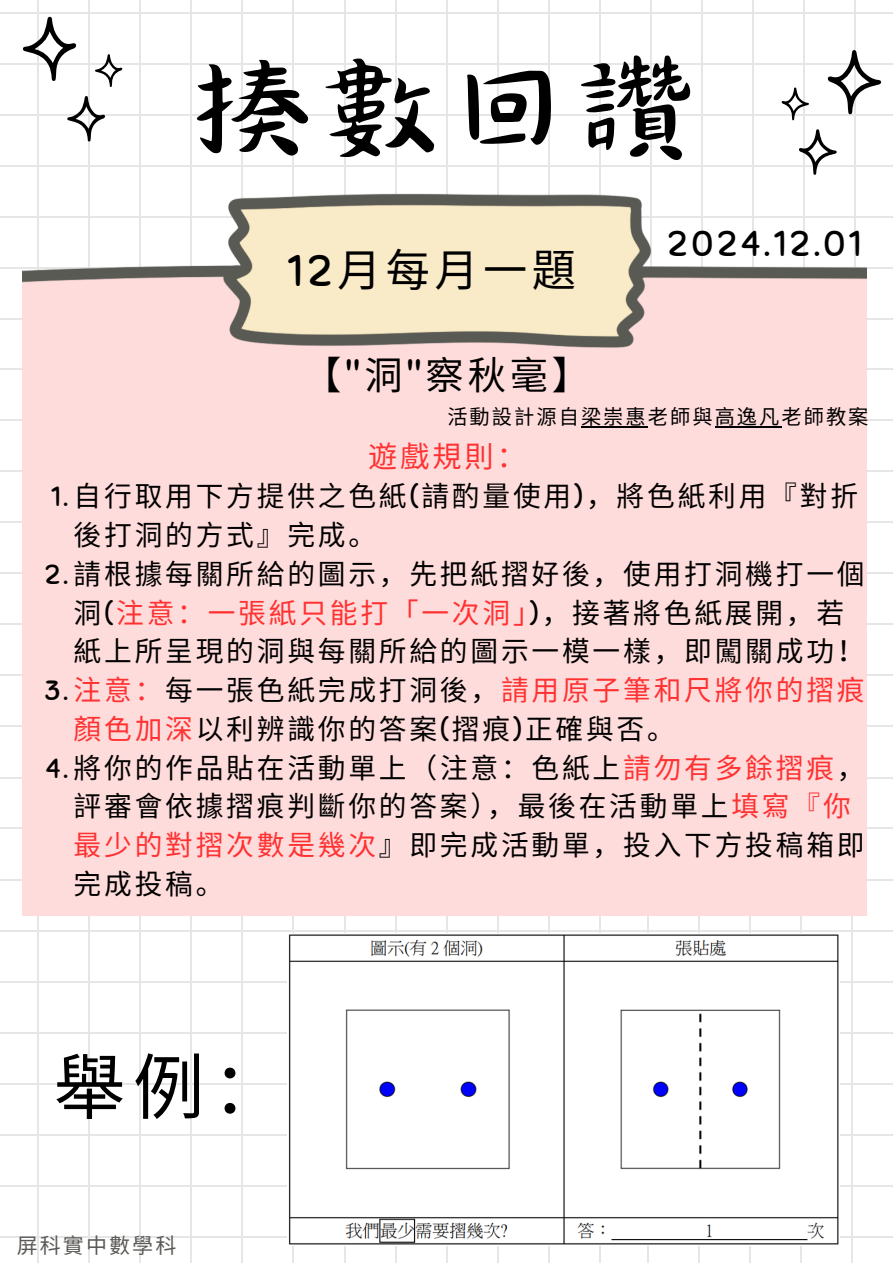
<style>
.page{position:relative;width:893px;height:1263px;background:#fff}
.page>*{position:absolute;margin:0;border:0;box-sizing:border-box;transform-origin:0 0}
.t1{font:141.52px "Canva Wander World CN";color:#000}
.t2{font:72px "Noto Sans CJ Ksc";color:#000}
.t3{font:44.25px "Noto Sans CJ Ksc";color:#000}
.t4{font:38.25px "Noto Sans CJ Ksc";color:#000}
.t5{font:36px "Sniglet";letter-spacing:.1em;color:#000}
.t6{font:29.25px "Noto Sans CJ Ksc";color:#ff3131}
.t7{font:27.75px/38.8px "Noto Sans CJ Ksc";letter-spacing:.1em;color:#000}
.t8{font:21px "Noto Sans CJ Ksc";letter-spacing:.1em;color:#5b5955}
.t9{font:20.25px "Noto Sans CJ Ksc";letter-spacing:.1em;color:#000}
.s1{font-family:"Sniglet"}
.s2{color:#ff3131}
</style>
<div class="page">
<hr style="left:599px;top:0;width:1px;height:344px;background:#e6e6e6">
<hr style="left:548px;top:0;width:1px;height:344px;background:#e6e6e6">
<hr style="left:497px;top:0;width:1px;height:344px;background:#e6e6e6">
<hr style="left:446px;top:0;width:1px;height:344px;background:#e6e6e6">
<hr style="left:395px;top:0;width:1px;height:344px;background:#e6e6e6">
<hr style="left:344px;top:0;width:1px;height:344px;background:#e6e6e6">
<hr style="left:293px;top:0;width:1px;height:344px;background:#e6e6e6">
<hr style="left:268px;top:165px;width:357px;height:1px;background:#e6e6e6">
<hr style="left:268px;top:114px;width:357px;height:1px;background:#e6e6e6">
<hr style="left:268px;top:63px;width:357px;height:1px;background:#e6e6e6">
<hr style="left:268px;top:12px;width:357px;height:1px;background:#e6e6e6">
<hr style="left:854px;top:0;width:1px;height:344px;background:#e6e6e6">
<hr style="left:803px;top:0;width:1px;height:344px;background:#e6e6e6">
<hr style="left:752px;top:0;width:1px;height:344px;background:#e6e6e6">
<hr style="left:701px;top:0;width:1px;height:344px;background:#e6e6e6">
<hr style="left:650px;top:0;width:1px;height:344px;background:#e6e6e6">
<hr style="left:625px;top:318px;width:268px;height:1px;background:#e6e6e6">
<hr style="left:625px;top:267px;width:268px;height:1px;background:#e6e6e6">
<hr style="left:625px;top:216px;width:268px;height:1px;background:#e6e6e6">
<hr style="left:625px;top:165px;width:268px;height:1px;background:#e6e6e6">
<hr style="left:625px;top:114px;width:268px;height:1px;background:#e6e6e6">
<hr style="left:625px;top:63px;width:268px;height:1px;background:#e6e6e6">
<hr style="left:625px;top:12px;width:268px;height:1px;background:#e6e6e6">
<hr style="left:242px;top:0;width:1px;height:344px;background:#e6e6e6">
<hr style="left:191px;top:0;width:1px;height:344px;background:#e6e6e6">
<hr style="left:140px;top:0;width:1px;height:344px;background:#e6e6e6">
<hr style="left:89px;top:0;width:1px;height:344px;background:#e6e6e6">
<hr style="left:38px;top:0;width:1px;height:344px;background:#e6e6e6">
<hr style="left:0;top:318px;width:268px;height:1px;background:#e6e6e6">
<hr style="left:0;top:267px;width:268px;height:1px;background:#e6e6e6">
<hr style="left:0;top:216px;width:268px;height:1px;background:#e6e6e6">
<hr style="left:0;top:165px;width:268px;height:1px;background:#e6e6e6">
<hr style="left:0;top:114px;width:268px;height:1px;background:#e6e6e6">
<hr style="left:0;top:63px;width:268px;height:1px;background:#e6e6e6">
<hr style="left:0;top:12px;width:268px;height:1px;background:#e6e6e6">
<hr style="left:599px;top:1058px;width:1px;height:205px;background:#e6e6e6">
<hr style="left:548px;top:1058px;width:1px;height:205px;background:#e6e6e6">
<hr style="left:497px;top:1058px;width:1px;height:205px;background:#e6e6e6">
<hr style="left:446px;top:1058px;width:1px;height:205px;background:#e6e6e6">
<hr style="left:395px;top:1058px;width:1px;height:205px;background:#e6e6e6">
<hr style="left:344px;top:1058px;width:1px;height:205px;background:#e6e6e6">
<hr style="left:293px;top:1058px;width:1px;height:205px;background:#e6e6e6">
<hr style="left:268px;top:1236px;width:357px;height:1px;background:#e6e6e6">
<hr style="left:268px;top:1185px;width:357px;height:1px;background:#e6e6e6">
<hr style="left:268px;top:1134px;width:357px;height:1px;background:#e6e6e6">
<hr style="left:268px;top:1083px;width:357px;height:1px;background:#e6e6e6">
<hr style="left:851px;top:1058px;width:1px;height:205px;background:#e6e6e6">
<hr style="left:800px;top:1058px;width:1px;height:205px;background:#e6e6e6">
<hr style="left:749px;top:1058px;width:1px;height:205px;background:#e6e6e6">
<hr style="left:698px;top:1058px;width:1px;height:205px;background:#e6e6e6">
<hr style="left:647px;top:1058px;width:1px;height:205px;background:#e6e6e6">
<hr style="left:622px;top:1236px;width:271px;height:1px;background:#e6e6e6">
<hr style="left:622px;top:1185px;width:271px;height:1px;background:#e6e6e6">
<hr style="left:622px;top:1134px;width:271px;height:1px;background:#e6e6e6">
<hr style="left:622px;top:1083px;width:271px;height:1px;background:#e6e6e6">
<hr style="left:242px;top:1058px;width:1px;height:205px;background:#e6e6e6">
<hr style="left:191px;top:1058px;width:1px;height:205px;background:#e6e6e6">
<hr style="left:140px;top:1058px;width:1px;height:205px;background:#e6e6e6">
<hr style="left:89px;top:1058px;width:1px;height:205px;background:#e6e6e6">
<hr style="left:38px;top:1058px;width:1px;height:205px;background:#e6e6e6">
<hr style="left:0;top:1236px;width:268px;height:1px;background:#e6e6e6">
<hr style="left:0;top:1185px;width:268px;height:1px;background:#e6e6e6">
<hr style="left:0;top:1134px;width:268px;height:1px;background:#e6e6e6">
<hr style="left:0;top:1083px;width:268px;height:1px;background:#e6e6e6">
<hr style="left:851px;top:701px;width:1px;height:357px;background:#e6e6e6">
<hr style="left:800px;top:701px;width:1px;height:357px;background:#e6e6e6">
<hr style="left:749px;top:701px;width:1px;height:357px;background:#e6e6e6">
<hr style="left:698px;top:701px;width:1px;height:357px;background:#e6e6e6">
<hr style="left:647px;top:701px;width:1px;height:357px;background:#e6e6e6">
<hr style="left:622px;top:1032px;width:271px;height:1px;background:#e6e6e6">
<hr style="left:622px;top:981px;width:271px;height:1px;background:#e6e6e6">
<hr style="left:622px;top:930px;width:271px;height:1px;background:#e6e6e6">
<hr style="left:622px;top:879px;width:271px;height:1px;background:#e6e6e6">
<hr style="left:622px;top:828px;width:271px;height:1px;background:#e6e6e6">
<hr style="left:622px;top:777px;width:271px;height:1px;background:#e6e6e6">
<hr style="left:622px;top:726px;width:271px;height:1px;background:#e6e6e6">
<hr style="left:242px;top:701px;width:1px;height:357px;background:#e6e6e6">
<hr style="left:191px;top:701px;width:1px;height:357px;background:#e6e6e6">
<hr style="left:140px;top:701px;width:1px;height:357px;background:#e6e6e6">
<hr style="left:89px;top:701px;width:1px;height:357px;background:#e6e6e6">
<hr style="left:38px;top:701px;width:1px;height:357px;background:#e6e6e6">
<hr style="left:0;top:1032px;width:268px;height:1px;background:#e6e6e6">
<hr style="left:0;top:981px;width:268px;height:1px;background:#e6e6e6">
<hr style="left:0;top:930px;width:268px;height:1px;background:#e6e6e6">
<hr style="left:0;top:879px;width:268px;height:1px;background:#e6e6e6">
<hr style="left:0;top:828px;width:268px;height:1px;background:#e6e6e6">
<hr style="left:0;top:777px;width:268px;height:1px;background:#e6e6e6">
<hr style="left:0;top:726px;width:268px;height:1px;background:#e6e6e6">
<hr style="left:625px;top:675px;width:268px;height:1px;background:#e6e6e6">
<hr style="left:625px;top:624px;width:268px;height:1px;background:#e6e6e6">
<hr style="left:625px;top:573px;width:268px;height:1px;background:#e6e6e6">
<hr style="left:625px;top:522px;width:268px;height:1px;background:#e6e6e6">
<hr style="left:625px;top:471px;width:268px;height:1px;background:#e6e6e6">
<hr style="left:625px;top:420px;width:268px;height:1px;background:#e6e6e6">
<hr style="left:625px;top:369px;width:268px;height:1px;background:#e6e6e6">
<hr style="left:0;top:675px;width:268px;height:1px;background:#e6e6e6">
<hr style="left:0;top:624px;width:268px;height:1px;background:#e6e6e6">
<hr style="left:0;top:573px;width:268px;height:1px;background:#e6e6e6">
<hr style="left:0;top:522px;width:268px;height:1px;background:#e6e6e6">
<hr style="left:0;top:471px;width:268px;height:1px;background:#e6e6e6">
<hr style="left:0;top:420px;width:268px;height:1px;background:#e6e6e6">
<hr style="left:0;top:369px;width:268px;height:1px;background:#e6e6e6">
<hr style="left:599px;top:701px;width:1px;height:357px;background:#e6e6e6">
<hr style="left:548px;top:701px;width:1px;height:357px;background:#e6e6e6">
<hr style="left:497px;top:701px;width:1px;height:357px;background:#e6e6e6">
<hr style="left:446px;top:701px;width:1px;height:357px;background:#e6e6e6">
<hr style="left:395px;top:701px;width:1px;height:357px;background:#e6e6e6">
<hr style="left:344px;top:701px;width:1px;height:357px;background:#e6e6e6">
<hr style="left:293px;top:701px;width:1px;height:357px;background:#e6e6e6">
<hr style="left:268px;top:1032px;width:357px;height:1px;background:#e6e6e6">
<hr style="left:268px;top:981px;width:357px;height:1px;background:#e6e6e6">
<hr style="left:268px;top:930px;width:357px;height:1px;background:#e6e6e6">
<img style="left:23px;top:193px;width:843px;height:722px">
<svg style="left:828px;top:50px;width:53px;height:64px"></svg>
<svg style="left:799px;top:129px;width:38px;height:46px"></svg>
<svg style="left:781px;top:87px;width:28px;height:33px"></svg>
<svg style="left:23px;top:17px;width:53px;height:64px"></svg>
<svg style="left:67px;top:96px;width:38px;height:45px"></svg>
<svg style="left:95px;top:54px;width:27px;height:33px"></svg>
<hr style="left:581px;top:426px;width:67px;height:1px;background:#000">
<hr style="left:714px;top:426px;width:67px;height:1px;background:#000">
<img style="left:288px;top:933px;width:551px;height:312px">
<h3 class="t1" style="left:189px;top:48px;width:511px">揍數回讚</h3>
<p class="t3" style="left:288px;top:234px;width:290px"><span class="s1">12</span>月每月一題</p>
<p class="t5" style="left:667px;top:222px;width:195px">2024.12.01</p>
<p class="t4" style="left:303px;top:345px;width:288px">【<span class="s1">"</span>洞<span class="s1">"</span>察秋毫】</p>
<p class="t9" style="left:447px;top:401px;width:423px">活動設計源自梁崇惠老師與高逸凡老師教案</p>
<p class="t6" style="left:368px;top:433px;width:159px">遊戲規則：</p>
<p class="t7" style="left:74px;top:475px;width:786px;text-indent:-23px"><span class="s1">1.</span>自行取用下方提供之色紙<span class="s1">(</span>請酌量使用<span class="s1">)</span>，將色紙利用『對折後打洞的方式』完成。</p>
<p class="t7" style="left:74px;top:553px;width:792px;text-indent:-29px"><span class="s1">2.</span>請根據每關所給的圖示，先把紙摺好後，使用打洞機打一個洞<span class="s1">(</span><span class="s2">注意：一張紙只能打「一次洞」</span><span class="s1">)</span>，接著將色紙展開，若紙上所呈現的洞與每關所給的圖示一模一樣，即闖關成功！</p>
<h4 class="t7" style="left:74px;top:669px;width:792px;text-indent:-29px"><span class="s1">3.</span><span class="s2">注意：</span>每一張色紙完成打洞後，<span class="s2">請用原子筆和尺將你的摺痕顏色加深</span>以利辨識你的答案<span class="s1">(</span>摺痕<span class="s1">)</span>正確與否。</h4>
<h1 class="t7" style="left:74px;top:747px;width:792px;text-indent:-28px"><span class="s1">4.</span>將你的作品貼在活動單上（注意：色紙上<span class="s2">請勿有多餘摺痕</span>，評審會依據摺痕判斷你的答案），最後在活動單上<span class="s2">填寫『你最少的對摺次數是幾次</span>』即完成活動單，投入下方投稿箱即完成投稿。</h1>
<h4 class="t2" style="left:53px;top:1030px;width:232px">舉例：</h4>
<p class="t8" style="left:17px;top:1228px;width:161px">屏科實中數學科</p>
</div>
